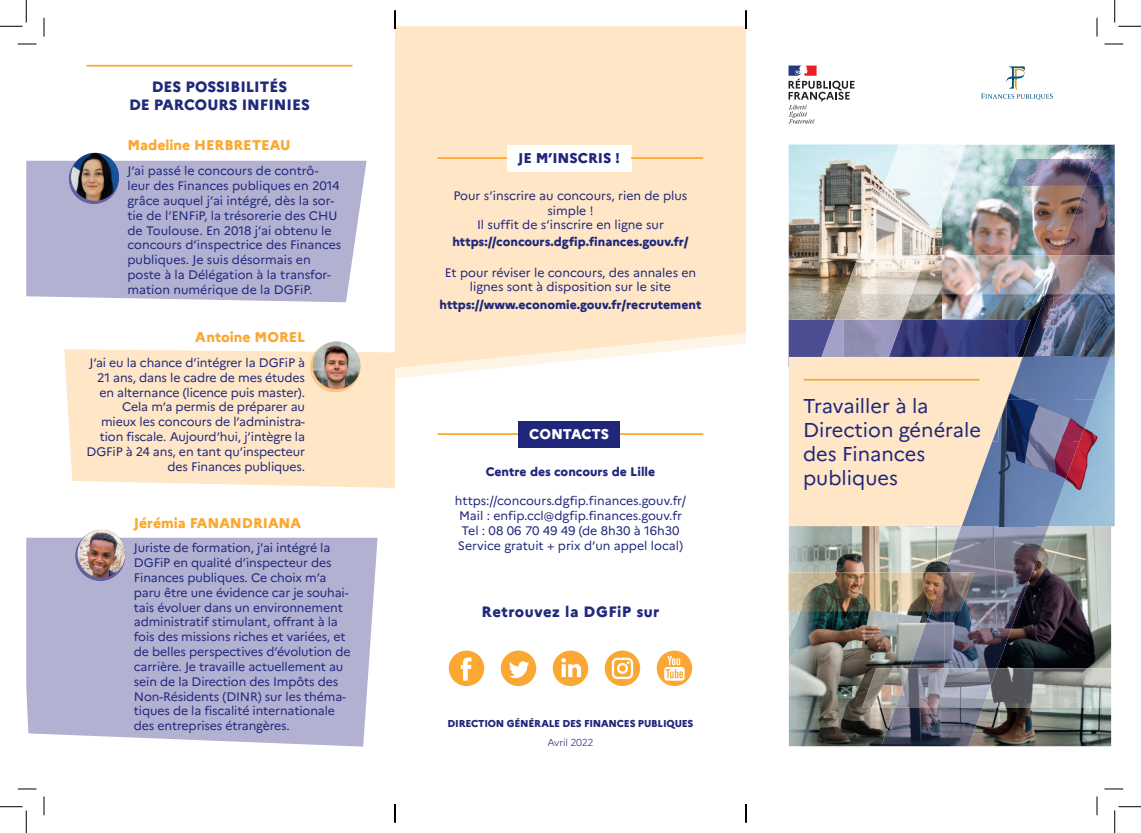
<style>
.page{position:relative;width:1141px;height:833px;background:#fff}
.page>*{position:absolute;margin:0;border:0;box-sizing:border-box;transform-origin:0 0}
.t1{font:20px/24px "Marianne";color:#20277b}
.t2{font:800 15px/18px "Marianne";color:#21297b;text-align:center}
.t3{font:800 15px "Marianne";letter-spacing:.03em;color:#21297b}
.t4{font:800 14.12px "Marianne";color:#faa833}
.t5{font:800 14.12px "Marianne";color:#20277b}
.t6{font:800 14.12px "Marianne";color:#fff}
.t7{font:12.38px/14.8px "Marianne";letter-spacing:-.01em;color:#20277b}
.t8{font:800 12.38px "Marianne";color:#20277b}
.t9{font:800 10px "Marianne";letter-spacing:-.02em;color:#20277b}
.t10{font:300 10px "Marianne";letter-spacing:-.02em;color:#20277b}
</style>
<div class="page">
<img style="left:941px;top:145px;width:142px;height:174px">
<svg style="left:788px;top:65px;width:66px;height:58px"></svg>
<img style="left:905px;top:319px;width:117px;height:38px">
<svg style="left:981px;top:66px;width:71px;height:34px"></svg>
<svg style="left:395px;top:367px;width:111px;height:11px"></svg>
<div style="left:395px;top:26px;width:351px;height:341px;background:#fee6c6"></div>
<svg style="left:449px;top:650px;width:35px;height:35px"></svg>
<svg style="left:500px;top:650px;width:36px;height:35px"></svg>
<svg style="left:552px;top:650px;width:36px;height:35px"></svg>
<svg style="left:604px;top:650px;width:36px;height:35px"></svg>
<svg style="left:656px;top:650px;width:36px;height:35px"></svg>
<div style="left:507px;top:145px;width:124px;height:26px;background:#fff"></div>
<hr style="left:631px;top:157px;width:72px;height:2px;background:#faa833">
<hr style="left:437px;top:157px;width:70px;height:2px;background:#faa833">
<hr style="left:620px;top:433px;width:83px;height:2px;background:#faa833">
<hr style="left:437px;top:433px;width:81px;height:2px;background:#faa833">
<div style="left:518px;top:420px;width:102px;height:27px;background:#20277b"></div>
<img style="left:788px;top:526px;width:322px;height:219px">
<img style="left:788px;top:144px;width:153px;height:175px">
<img style="left:1063px;top:357px;width:51px;height:169px">
<img style="left:941px;top:145px;width:24px;height:65px">
<svg style="left:788px;top:318px;width:117px;height:39px;background:#66669e"></svg>
<img style="left:843px;top:319px;width:59px;height:38px">
<img style="left:882px;top:144px;width:59px;height:44px">
<img style="left:866px;top:188px;width:75px;height:44px">
<img style="left:850px;top:232px;width:84px;height:44px">
<img style="left:835px;top:276px;width:76px;height:43px">
<svg style="left:1100px;top:144px;width:14px;height:1px"></svg>
<img style="left:1083px;top:145px;width:31px;height:212px">
<img style="left:1053px;top:188px;width:31px;height:169px">
<img style="left:1022px;top:294px;width:31px;height:63px">
<img style="left:944px;top:526px;width:104px;height:106px">
<img style="left:909px;top:610px;width:35px;height:58px">
<img style="left:944px;top:632px;width:65px;height:36px">
<img style="left:1022px;top:357px;width:88px;height:42px">
<img style="left:1022px;top:399px;width:72px;height:42px">
<img style="left:1022px;top:441px;width:50px;height:42px">
<img style="left:1072px;top:441px;width:7px;height:18px">
<img style="left:1022px;top:483px;width:41px;height:43px">
<img style="left:881px;top:706px;width:101px;height:39px">
<img style="left:788px;top:572px;width:142px;height:38px">
<img style="left:930px;top:572px;width:44px;height:38px">
<svg style="left:788px;top:357px;width:234px;height:169px;background:#e9d7c0"></svg>
<hr style="left:86px;top:65px;width:266px;height:2px;background:#faa833">
<div style="left:26px;top:161px;width:340px;height:141px;background:#b2b1d2"></div>
<svg style="left:69px;top:154px;width:50px;height:50px"></svg>
<img style="left:71px;top:153px;width:48px;height:48px;border-radius:23px">
<div style="left:26px;top:537px;width:351px;height:209px;background:#b2b1d2"></div>
<svg style="left:75px;top:535px;width:50px;height:46px"></svg>
<img style="left:77px;top:529px;width:48px;height:48px;border-radius:24px">
<svg style="left:1110px;top:668px;width:2px;height:38px"></svg>
<img style="left:862px;top:668px;width:248px;height:38px">
<img style="left:895px;top:668px;width:101px;height:38px">
<img style="left:925px;top:255px;width:120px;height:39px">
<img style="left:862px;top:255px;width:63px;height:39px">
<img style="left:1045px;top:255px;width:69px;height:39px">
<img style="left:1005px;top:159px;width:80px;height:27px">
<img style="left:1085px;top:159px;width:29px;height:27px">
<hr style="left:803px;top:378px;width:176px;height:2px;background:#faa833">
<div style="left:64px;top:349px;width:331px;height:138px;background:#fee6c6"></div>
<svg style="left:310px;top:342px;width:50px;height:50px"></svg>
<img style="left:312px;top:341px;width:48px;height:48px;border-radius:24px">
<svg style="left:18px;top:43px;width:18px;height:2px"></svg>
<svg style="left:1104px;top:43px;width:19px;height:2px"></svg>
<svg style="left:18px;top:788px;width:18px;height:1px"></svg>
<svg style="left:1104px;top:788px;width:19px;height:1px"></svg>
<svg style="left:43px;top:18px;width:2px;height:18px"></svg>
<svg style="left:43px;top:796px;width:2px;height:18px"></svg>
<svg style="left:1096px;top:18px;width:1px;height:18px"></svg>
<svg style="left:1096px;top:796px;width:1px;height:18px"></svg>
<svg style="left:0;top:0;width:27px;height:27px"></svg>
<svg style="left:0;top:806px;width:27px;height:26px"></svg>
<svg style="left:1114px;top:0;width:26px;height:27px"></svg>
<svg style="left:1114px;top:806px;width:26px;height:26px"></svg>
<svg style="left:394px;top:10px;width:2px;height:19px"></svg>
<svg style="left:394px;top:804px;width:2px;height:18px"></svg>
<svg style="left:745px;top:10px;width:1px;height:19px"></svg>
<svg style="left:745px;top:804px;width:1px;height:18px"></svg>
<p class="t2" style="left:129px;top:77px;width:182px">DES POSSIBILITÉS<br>DE PARCOURS INFINIES</p>
<p class="t4" style="left:127px;top:136px;width:165px">Madeline HERBRETEAU</p>
<p class="t7" style="left:127px;top:163px;width:215px">J’ai passé le concours de contrô&shy;leur des Finances publiques en 2014 grâce auquel j’ai intégré, dès la sor&shy;tie de l’ENFiP, la trésorerie des CHU de Toulouse. En 2018 j’ai obtenu le concours d’inspectrice des Finances publiques. Je suis désormais en poste à la Délégation à la transfor&shy;mation numérique de la DGFiP.</p>
<p class="t4" style="left:195px;top:328px;width:111px">Antoine MOREL</p>
<p class="t7" style="left:86px;top:355px;width:220px;text-align:right">J‘ai eu la chance d’intégrer la DGFiP à 21 ans, dans le cadre de mes études en alternance (licence puis master).<br>Cela m’a permis de préparer au mieux les concours de l’administra&shy;tion fiscale. Aujourd’hui, j’intègre la DGFiP à 24 ans, en tant qu’inspecteur des Finances publiques.</p>
<p class="t4" style="left:134px;top:514px;width:169px">Jérémia FANANDRIANA</p>
<p class="t7" style="left:134px;top:540px;width:218px">Juriste de formation, j’ai intégré la DGFiP en qualité d’inspecteur des Finances publiques. Ce choix m’a paru être une évidence car je souhai&shy;tais évoluer dans un environnement administratif stimulant, offrant à la fois des missions riches et variées, et de belles perspectives d’évolution de carrière. Je travaille actuellement au sein de la Direction des Impôts des Non-Résidents (DINR) sur les théma&shy;tiques de la fiscalité internationale des entreprises étrangères.</p>
<p class="t5" style="left:518px;top:150px;width:103px">JE M’INSCRIS !</p>
<p class="t7" style="left:453px;top:188px;width:235px;text-align:center">Pour s’inscrire au concours, rien de plus simple !<br>Il suffit de s’inscrire en ligne sur</p>
<p class="t8" style="left:452px;top:233px;width:238px">https://concours.dgfip.finances.gouv.fr/</p>
<p class="t7" style="left:444px;top:264px;width:253px;text-align:center">Et pour réviser le concours, des annales en lignes sont à disposition sur le site</p>
<p class="t8" style="left:439px;top:297px;width:263px">https://www.economie.gouv.fr/recrutement</p>
<p class="t6" style="left:529px;top:425px;width:81px">CONTACTS</p>
<p class="t8" style="left:485px;top:463px;width:171px">Centre des concours de Lille</p>
<p class="t7" style="left:455px;top:493px;width:233px">https://concours.dgfip.finances.gouv.fr/ Mail : enfip.ccl@dgfip.finances.gouv.fr Tel : 08 06 70 49 49 (de 8h30 à 16h30<br>Service gratuit + prix d’un appel local)</p>
<p class="t3" style="left:481px;top:602px;width:179px">Retrouvez la DGFiP sur</p>
<p class="t9" style="left:447px;top:717px;width:247px">DIRECTION GÉNÉRALE DES FINANCES PUBLIQUES</p>
<p class="t10" style="left:547px;top:734px;width:47px">Avril 2022</p>
<h1 class="t1" style="left:803px;top:393px;width:179px">Travailler à la<br>Direction générale des Finances publiques</h1>
</div>
